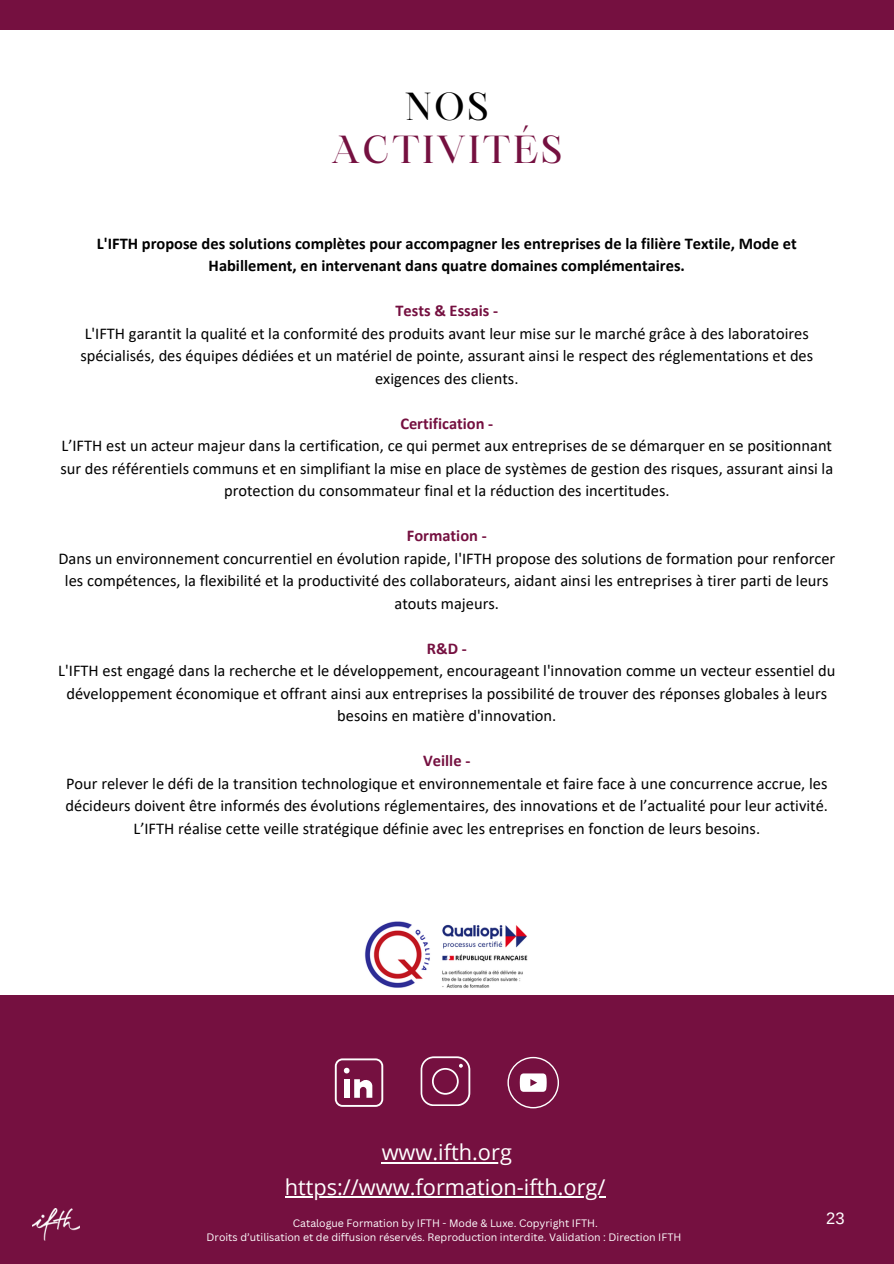
<style>
.page{position:relative;width:894px;height:1264px;background:#fff}
.page>*{position:absolute;margin:0;border:0;box-sizing:border-box;transform-origin:0 0}
.t1{font:37.5px "Maharlika";letter-spacing:.07em;color:#751040}
.t2{font:37.5px "Maharlika";color:#000}
.t3{font:21.75px/34.8px "Open Sans";color:#fff;text-align:center}
.t4{font:16.5px/22.5px "Calibri";color:#000;text-align:center}
.t5{font:700 16.5px/22.5px "Calibri";color:#000;text-align:center}
.t6{font:700 16.5px "Calibri";color:#751040}
.t7{font:16.5px "Arimo";color:#fff}
.t8{font:10.5px/14px "Canva Sans";color:#fff;text-align:center}
</style>
<div class="page">
<div style="left:0;top:995px;width:893px;height:268px;background:#751040"></div>
<img style="left:365px;top:921px;width:163px;height:67px">
<div style="left:0;top:0;width:893px;height:30px;background:#751040"></div>
<svg style="left:420px;top:1056px;width:50px;height:49px"></svg>
<svg style="left:335px;top:1058px;width:48px;height:48px"></svg>
<svg style="left:507px;top:1056px;width:52px;height:52px"></svg>
<hr style="left:381px;top:1161px;width:131px;height:2px;background:#fff">
<hr style="left:284px;top:1196px;width:321px;height:1px;background:#fff">
<img style="left:32px;top:1208px;width:48px;height:32px">
<h1 class="t2" style="left:405px;top:92px;width:85px">NOS</h1>
<h1 class="t1" style="left:331px;top:134px;width:232px">ACTIVITÉS</h1>
<p class="t5" style="left:97px;top:233px;width:701px">L'IFTH propose des solutions complètes pour accompagner les entreprises de la filière Textile, Mode et<br>Habillement, en intervenant dans quatre domaines complémentaires.</p>
<p class="t6" style="left:395px;top:304px;width:104px">Tests &amp; Essais -</p>
<p class="t4" style="left:80px;top:323px;width:734px">L'IFTH garantit la qualité et la conformité des produits avant leur mise sur le marché grâce à des laboratoires spécialisés, des équipes dédiées et un matériel de pointe, assurant ainsi le respect des réglementations et des exigences des clients.</p>
<p class="t6" style="left:400px;top:416px;width:94px">Certification -</p>
<p class="t4" style="left:60px;top:436px;width:774px">L’IFTH est un acteur majeur dans la certification, ce qui permet aux entreprises de se démarquer en se positionnant sur des référentiels communs et en simplifiant la mise en place de systèmes de gestion des risques, assurant ainsi la protection du consommateur final et la réduction des incertitudes.</p>
<p class="t6" style="left:407px;top:529px;width:81px">Formation -</p>
<p class="t4" style="left:58px;top:548px;width:778px">Dans un environnement concurrentiel en évolution rapide, l'IFTH propose des solutions de formation pour renforcer les compétences, la flexibilité et la productivité des collaborateurs, aidant ainsi les entreprises à tirer parti de leurs atouts majeurs.</p>
<p class="t6" style="left:426px;top:641px;width:41px">R&amp;D -</p>
<p class="t4" style="left:58px;top:661px;width:778px">L'IFTH est engagé dans la recherche et le développement, encourageant l'innovation comme un vecteur essentiel du développement économique et offrant ainsi aux entreprises la possibilité de trouver des réponses globales à leurs besoins en matière d'innovation.</p>
<p class="t6" style="left:423px;top:754px;width:49px">Veille -</p>
<p class="t4" style="left:65px;top:773px;width:763px">Pour relever le défi de la transition technologique et environnementale et faire face à une concurrence accrue, les décideurs doivent être informés des évolutions réglementaires, des innovations et de l’actualité pour leur activité.<br>L’IFTH réalise cette veille stratégique définie avec les entreprises en fonction de leurs besoins.</p>
<h2 class="t3" style="left:284px;top:1134px;width:322px">www.ifth.org https://www.formation-ifth.org/</h2>
<p class="t8" style="left:206px;top:1215px;width:476px">Catalogue Formation by IFTH - Mode &amp; Luxe. Copyright IFTH.<br>Droits d’utilisation et de diffusion réservés. Reproduction interdite. Validation : Direction IFTH</p>
<p class="t7" style="left:826px;top:1209px;width:20px">23</p>
</div>
